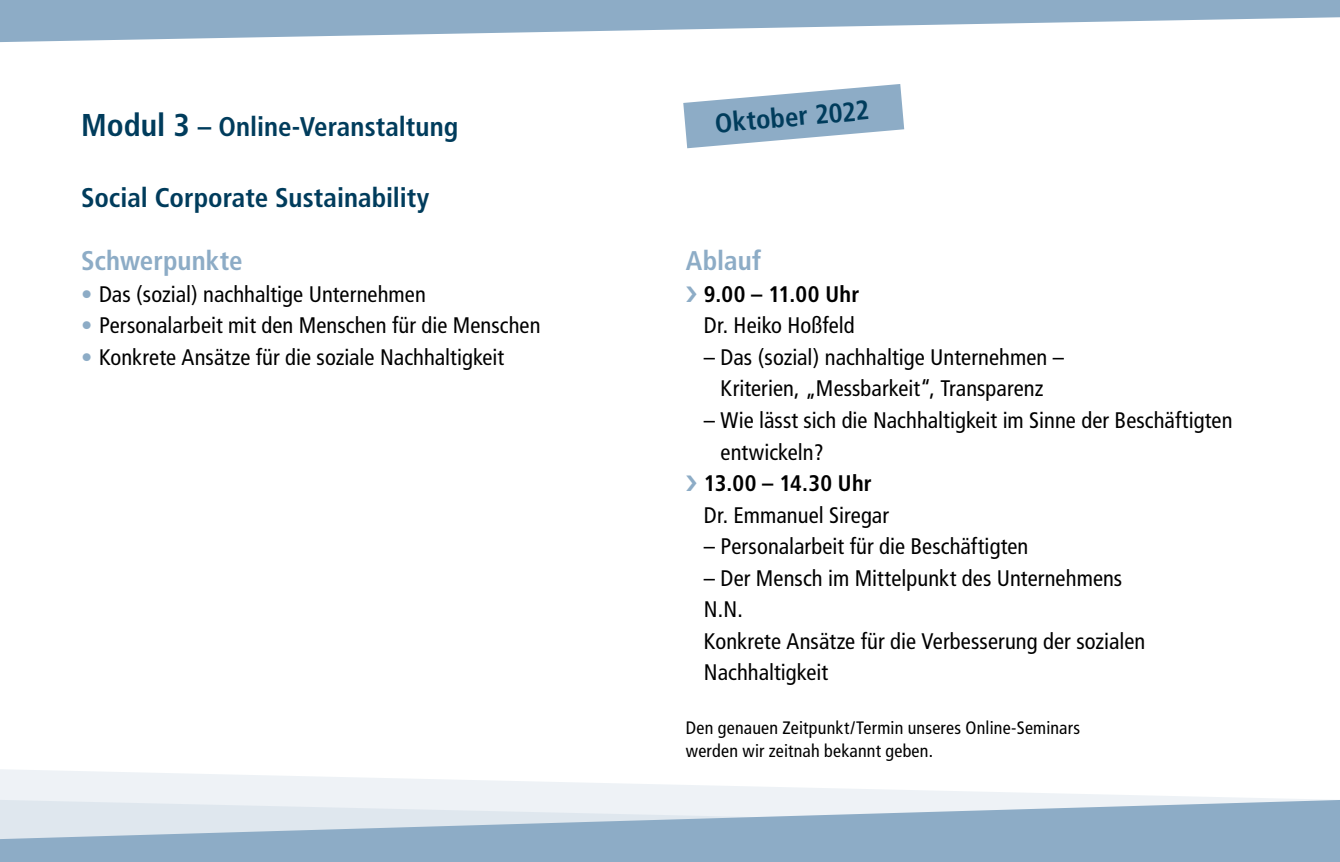
<style>
.page{position:relative;width:1340px;height:862px;background:#fff}
.page>*{position:absolute;margin:0;border:0;box-sizing:border-box;transform-origin:0 0}
.Text{font:700 condensed 27px "Frutiger";color:#003c5c}
.Head{font:700 condensed 27px "Frutiger";color:#003c5c}
.Text-2{font:700 condensed 27px "Frutiger";color:#8dacc6}
.Text-3{font:condensed 22.5px/31.5px "Frutiger";letter-spacing:.005em;color:#000}
.Text-4{font:700 condensed 22.5px "Frutiger";letter-spacing:.01em;color:#000}
.Text-5{font:condensed 18px/22.5px "Frutiger";letter-spacing:.01em;color:#000}
.s1{font-size:31.5px}
.s2{color:#8dacc6}
.s3{font-weight:700}
</style>
<div class="page">
<svg style="left:0;top:769px;width:1278px;height:30px;fill:#f1f5f8"></svg>
<svg style="left:0;top:799px;width:1339px;height:62px;background:#aac1d4"></svg>
<svg style="left:0;top:0;width:1339px;height:42px;fill:#8dacc6"></svg>
<svg style="left:683px;top:84px;width:221px;height:64px"></svg>
<p class="Head" style="left:81px;top:111px;width:379px"><span class="s1">Modul 3</span> – Online-Veranstaltung</p>
<p class="Text" style="left:81px;top:182px;width:350px">Social Corporate Sustainability</p>
<p class="Text-2" style="left:81px;top:245px;width:163px">Schwerpunkte</p>
<p class="Text-3" style="left:81px;top:278px;width:346px"><span class="s2">•</span> Das (sozial) nachhaltige Unternehmen</p>
<p class="Text-3" style="left:81px;top:310px;width:461px"><span class="s2">•</span> Personalarbeit mit den Menschen für die Menschen</p>
<p class="Text-3" style="left:81px;top:341px;width:425px"><span class="s2">•</span> Konkrete Ansätze für die soziale Nachhaltigkeit</p>
<p class="Text" style="left:713px;top:107px;width:156px;rotate:-5deg">Oktober 2022</p>
<p class="Text-2" style="left:686px;top:245px;width:77px">Ablauf</p>
<p class="Text-3" style="left:704px;top:278px;width:157px"><span class="s3">9.00 – 11.00 Uhr<br></span>Dr. Heiko Hoßfeld</p>
<p class="Text-3" style="left:704px;top:341px;width:362px;text-align:center">– Das (sozial) nachhaltige Unternehmen –<br>Kriterien, „Messbarkeit“, Transparenz</p>
<p class="Text-3" style="left:720px;top:404px;width:513px;text-indent:-17px">– Wie lässt sich die Nachhaltigkeit im Sinne der Beschäftigten entwickeln?</p>
<p class="Text-4" style="left:704px;top:469px;width:169px">13.00 – 14.30 Uhr</p>
<p class="Text-3" style="left:704px;top:499px;width:187px">Dr. Emmanuel Siregar</p>
<p class="Text-3" style="left:704px;top:530px;width:326px">– Personalarbeit für die Beschäftigten</p>
<p class="Text-3" style="left:704px;top:562px;width:420px">– Der Mensch im Mittelpunkt des Unternehmens</p>
<p class="Text-3" style="left:704px;top:593px;width:40px">N.N.</p>
<p class="Text-3" style="left:704px;top:625px;width:443px">Konkrete Ansätze für die Verbesserung der sozialen<br>Nachhaltigkeit</p>
<p class="Text-5" style="left:686px;top:716px;width:396px">Den genauen Zeitpunkt/Termin unseres Online-Seminars werden wir zeitnah bekannt geben.</p>
</div>
